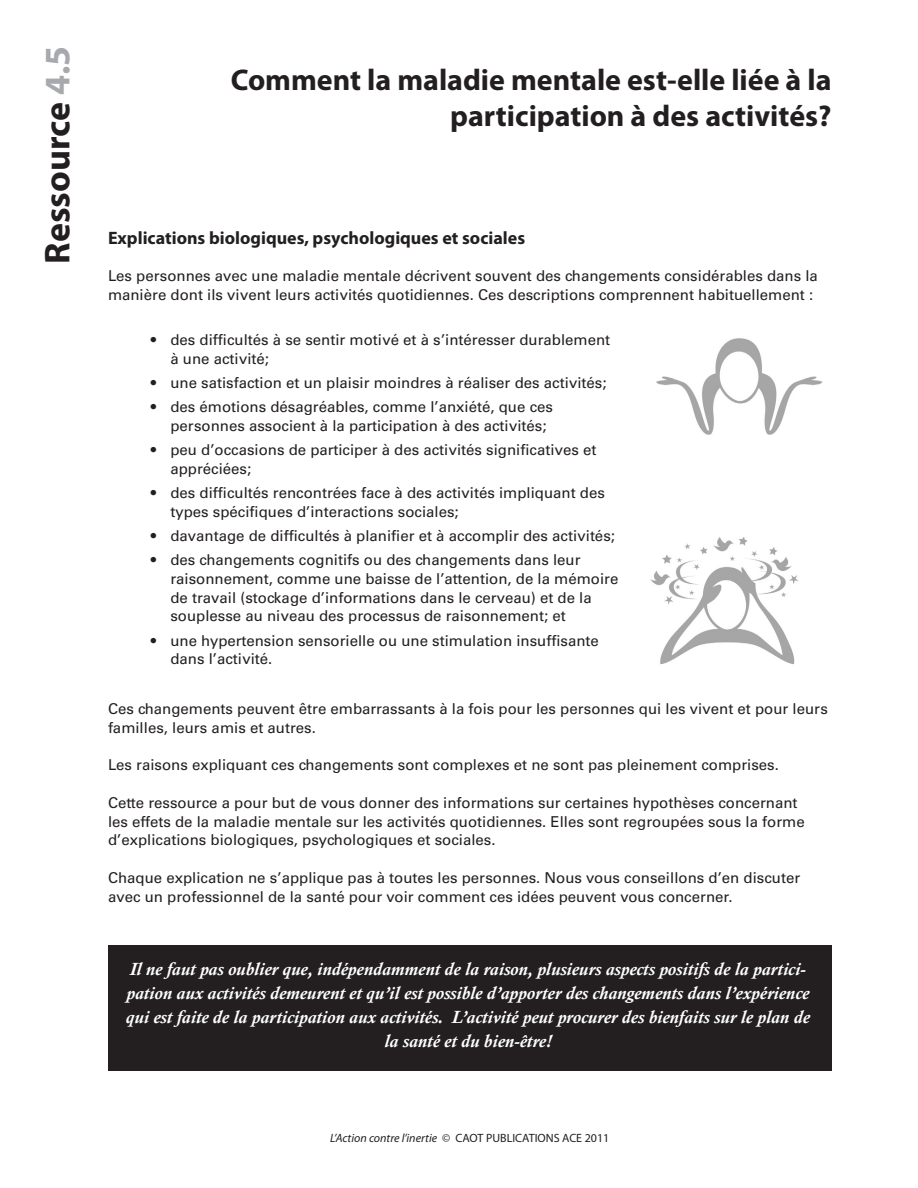
<style>
.page{position:relative;width:918px;height:1188px;background:#fff}
.page>*{position:absolute;margin:0;border:0;box-sizing:border-box;transform-origin:0 0}
.t1{font:700 36px "Myriad Pro";color:#231f20}
.Body_Heading1_1{font:700 30px/36px "Myriad Pro";color:#231f20;text-align:right}
.CH_Box_text_grey_bac{font:italic 700 18px/24px "Calisto";color:#fff;text-align:center}
.Body_text{font:700 18px "Myriad Pro";color:#231f20}
.Body_text-2{font:15px/18.8px "Univers";color:#231f20}
.Body_bullet{font:15px/18.8px "Univers";color:#231f20}
.t2{font:12px "Myriad Pro";color:#231f20}
.s1{color:#a8a9ad}
.s2{font-style:italic}
</style>
<div class="page">
<div style="left:108px;top:945px;width:724px;height:126px;background:#231f20"></div>
<img style="left:656px;top:338px;width:166px;height:97px">
<img style="left:650px;top:537px;width:148px;height:128px">
<p class="t1" style="left:34px;top:264px;width:220px;rotate:-90deg">Ressource <span class="s1">4.5</span></p>
<p class="Body_Heading1_1" style="left:231px;top:61px;width:602px">Comment la maladie mentale est-elle liée à la participation à des activités?</p>
<p class="Body_text" style="left:108px;top:226px;width:419px">Explications biologiques, psychologiques et sociales</p>
<p class="Body_text-2" style="left:108px;top:267px;width:711px">Les personnes avec une maladie mentale décrivent souvent des changements considérables dans la manière dont ils vivent leurs activités quotidiennes. Ces descriptions comprennent habituellement :</p>
<p class="Body_bullet" style="left:170px;top:331px;width:441px;text-indent:-20px">• des difficultés à se sentir motivé et à s’intéresser durablement à une activité;</p>
<p class="Body_bullet" style="left:151px;top:374px;width:457px">• une satisfaction et un plaisir moindres à réaliser des activités;</p>
<p class="Body_bullet" style="left:170px;top:398px;width:384px;text-indent:-20px">• des émotions désagréables, comme l’anxiété, que ces personnes associent à la participation à des activités;</p>
<p class="Body_bullet" style="left:170px;top:441px;width:428px;text-indent:-20px">• peu d’occasions de participer à des activités significatives et appréciées;</p>
<p class="Body_bullet" style="left:170px;top:484px;width:436px;text-indent:-20px">• des difficultés rencontrées face à des activités impliquant des types spécifiques d’interactions sociales;</p>
<p class="Body_bullet" style="left:151px;top:526px;width:466px">• davantage de difficultés à planifier et à accomplir des activités;</p>
<p class="Body_bullet" style="left:170px;top:551px;width:450px;text-indent:-20px">• des changements cognitifs ou des changements dans leur raisonnement, comme une baisse de l’attention, de la mémoire de travail (stockage d’informations dans le cerveau) et de la souplesse au niveau des processus de raisonnement; et</p>
<p class="Body_bullet" style="left:170px;top:631px;width:430px;text-indent:-20px">• une hypertension sensorielle ou une stimulation insuffisante dans l’activité.</p>
<p class="Body_text-2" style="left:108px;top:700px;width:721px">Ces changements peuvent être embarrassants à la fois pour les personnes qui les vivent et pour leurs familles, leurs amis et autres.</p>
<p class="Body_text-2" style="left:108px;top:756px;width:672px">Les raisons expliquant ces changements sont complexes et ne sont pas pleinement comprises.</p>
<p class="Body_text-2" style="left:108px;top:793px;width:698px">Cette ressource a pour but de vous donner des informations sur certaines hypothèses concernant les effets de la maladie mentale sur les activités quotidiennes. Elles sont regroupées sous la forme d’explications biologiques, psychologiques et sociales.</p>
<p class="Body_text-2" style="left:108px;top:868px;width:694px">Chaque explication ne s’applique pas à toutes les personnes. Nous vous conseillons d’en discuter avec un professionnel de la santé pour voir comment ces idées peuvent vous concerner.</p>
<p class="CH_Box_text_grey_bac" style="left:126px;top:957px;width:685px">Il ne faut pas oublier que, indépendamment de la raison, plusieurs aspects positifs de la partici&shy;pation aux activités demeurent et qu’il est possible d’apporter des changements dans l’expérience qui est faite de la participation aux activités. L’activité peut procurer des bienfaits sur le plan de la santé et du bien-être!</p>
<p class="t2" style="left:330px;top:1130px;width:281px"><span class="s2">L’Action contre l’inertie</span> © CAOT PUBLICATIONS ACE 2011</p>
</div>
